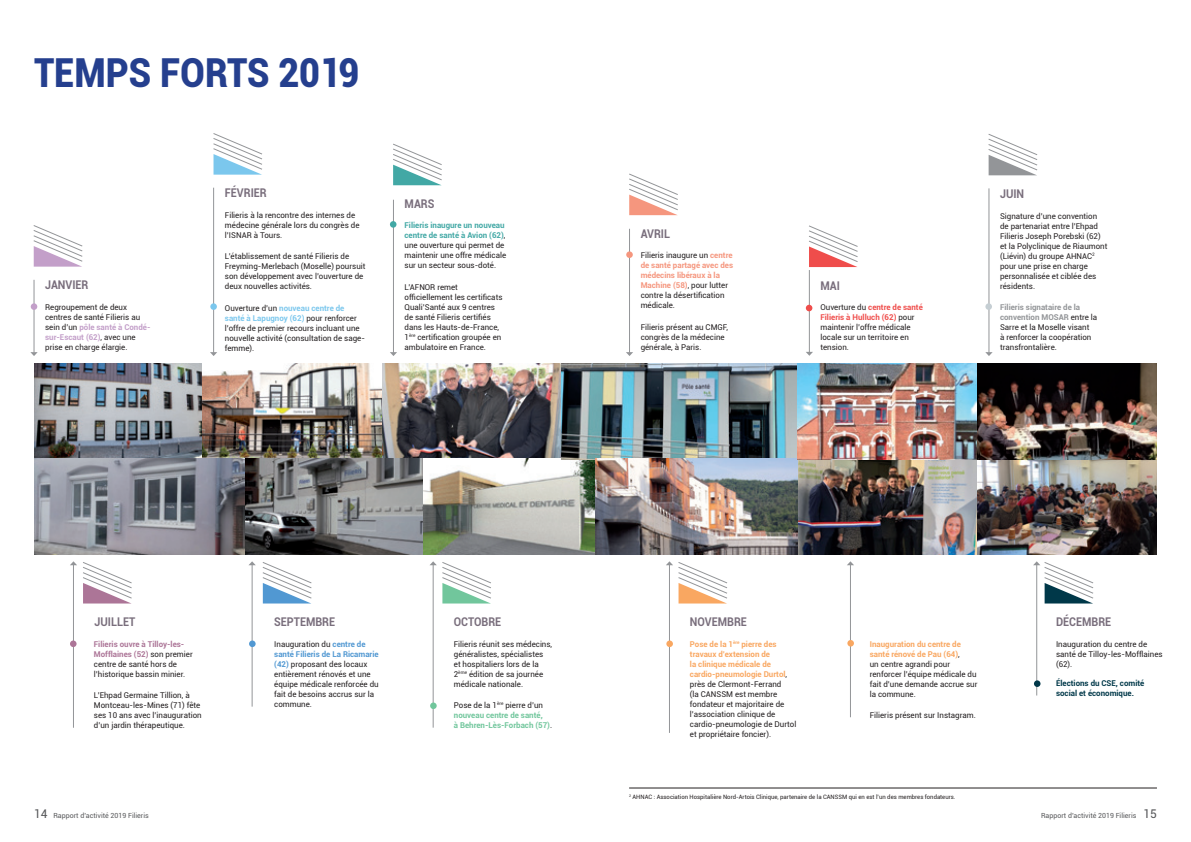
<style>
.page{position:relative;width:1191px;height:842px;background:#fff}
.page>*{position:absolute;margin:0;border:0;box-sizing:border-box;transform-origin:0 0}
.t1{font:900 40px "Roboto";color:#253f8e;scale:.9 1}
.t2{font:700 12px "Roboto";color:#796e7c;scale:.9 1}
.t3{font:8px/10px "Roboto";color:#231f20}
.t4{font:700 8px/10px "Roboto";color:#71c69c}
.t5{font:700 8px/10px "Roboto";color:#003849}
.t6{font:7px "Roboto";color:#57585a}
.t7{font:6px "Roboto";color:#231f20}
.s1{font-weight:700;color:#c39fc9}
.s2{font-weight:700;color:#7bc7ed}
.s3{font-weight:700;color:#42a8a5}
.s4{font-weight:700;color:#f5967e}
.s5{font-weight:700;color:#ef4d4b}
.s6{font-weight:700;color:#939598}
.s7{font-weight:700;color:#ac7597}
.s8{font-weight:700;color:#5198d2}
.s9{font-weight:400;color:#231f20}
.s10{font-weight:700;color:#f9a761}
.s11{font-size:12px}
</style>
<div class="page">
<img style="left:797px;top:460px;width:180px;height:95px">
<img style="left:977px;top:460px;width:180px;height:95px">
<svg style="left:213px;top:133px;width:49px;height:42px"></svg>
<svg style="left:262px;top:562px;width:50px;height:41px"></svg>
<svg style="left:33px;top:225px;width:50px;height:42px"></svg>
<svg style="left:629px;top:173px;width:49px;height:42px"></svg>
<hr style="left:629px;top:788px;width:528px;height:1px;background:#231f20">
<svg style="left:809px;top:225px;width:49px;height:42px"></svg>
<svg style="left:393px;top:143px;width:49px;height:42px"></svg>
<svg style="left:988px;top:134px;width:49px;height:41px"></svg>
<img style="left:34px;top:363px;width:168px;height:96px">
<img style="left:382px;top:363px;width:179px;height:96px">
<img style="left:422px;top:459px;width:173px;height:96px">
<img style="left:561px;top:363px;width:236px;height:97px">
<img style="left:595px;top:459px;width:202px;height:96px">
<img style="left:797px;top:363px;width:180px;height:97px">
<img style="left:977px;top:363px;width:180px;height:97px">
<hr style="left:34px;top:280px;width:1px;height:73px;background:#939598">
<svg style="left:30px;top:352px;width:8px;height:4px"></svg>
<hr style="left:73px;top:565px;width:1px;height:163px;background:#939598">
<svg style="left:70px;top:561px;width:62px;height:42px"></svg>
<hr style="left:252px;top:565px;width:1px;height:142px;background:#939598">
<svg style="left:249px;top:561px;width:7px;height:4px"></svg>
<hr style="left:433px;top:565px;width:1px;height:163px;background:#939598">
<svg style="left:429px;top:561px;width:62px;height:42px"></svg>
<hr style="left:669px;top:565px;width:1px;height:168px;background:#939598">
<svg style="left:666px;top:561px;width:61px;height:42px"></svg>
<hr style="left:850px;top:565px;width:1px;height:152px;background:#939598">
<svg style="left:847px;top:561px;width:7px;height:4px"></svg>
<hr style="left:1036px;top:565px;width:1px;height:130px;background:#939598">
<svg style="left:1033px;top:561px;width:60px;height:42px"></svg>
<hr style="left:213px;top:188px;width:1px;height:165px;background:#939598">
<svg style="left:210px;top:352px;width:7px;height:4px"></svg>
<hr style="left:393px;top:200px;width:1px;height:153px;background:#939598">
<svg style="left:390px;top:352px;width:7px;height:4px"></svg>
<hr style="left:629px;top:229px;width:1px;height:124px;background:#939598">
<svg style="left:626px;top:352px;width:7px;height:4px"></svg>
<hr style="left:809px;top:270px;width:1px;height:82px;background:#939598">
<svg style="left:806px;top:352px;width:7px;height:4px"></svg>
<hr style="left:988px;top:188px;width:1px;height:165px;background:#939598">
<svg style="left:985px;top:352px;width:7px;height:4px"></svg>
<img style="left:202px;top:363px;width:180px;height:96px">
<img style="left:244px;top:459px;width:178px;height:96px">
<svg style="left:34px;top:459px;width:210px;height:96px;background:#84868f"></svg>
<div style="left:210px;top:303px;width:7px;height:7px;background:#7bc7ed;border-radius:50%"></div>
<div style="left:249px;top:640px;width:7px;height:7px;background:#5198d2;border-radius:50%"></div>
<div style="left:430px;top:702px;width:7px;height:7px;background:#71c69c;border-radius:50%"></div>
<div style="left:666px;top:640px;width:7px;height:7px;background:#f9a761;border-radius:50%"></div>
<div style="left:847px;top:640px;width:7px;height:6px;background:#f9a761;border-radius:50%"></div>
<div style="left:1034px;top:680px;width:6px;height:7px;background:#003849;border-radius:50%"></div>
<div style="left:70px;top:640px;width:7px;height:7px;background:#ac7597;border-radius:50%"></div>
<div style="left:31px;top:303px;width:6px;height:7px;background:#c39fc9;border-radius:50%"></div>
<div style="left:390px;top:221px;width:6px;height:7px;background:#42a8a5;border-radius:50%"></div>
<div style="left:626px;top:251px;width:7px;height:7px;background:#f5967e;border-radius:50%"></div>
<div style="left:985px;top:303px;width:7px;height:7px;background:#c5ced3;border-radius:50%"></div>
<svg style="left:806px;top:305px;width:6px;height:6px"></svg>
<p class="t1" style="left:34px;top:44px;width:363px">TEMPS FORTS 2019</p>
<p class="t2" style="left:45px;top:276px;width:50px">JANVIER</p>
<p class="t3" style="left:45px;top:302px;width:107px">Regroupement de deux centres de santé Filieris au sein d’un <span class="s1">pôle santé à Condé&shy;sur-Escaut (62)</span>, avec une prise en charge élargie.</p>
<p class="t2" style="left:225px;top:184px;width:48px">FÉVRIER</p>
<p class="t3" style="left:225px;top:210px;width:136px">Filieris à la rencontre des internes de médecine générale lors du congrès de l’ISNAR à Tours.</p>
<p class="t3" style="left:225px;top:251px;width:142px">L’établissement de santé Filieris de Freyming-Merlebach (Moselle) poursuit son développement avec l’ouverture de deux nouvelles activités.</p>
<p class="t3" style="left:225px;top:302px;width:141px">Ouverture d’un <span class="s2">nouveau centre de santé à Lapugnoy (62)</span> pour renforcer l’offre de premier recours incluant une nouvelle activité (consultation de sage&shy;femme).</p>
<p class="t2" style="left:404px;top:195px;width:35px">MARS</p>
<p class="t3" style="left:404px;top:220px;width:103px"><span class="s3">Filieris inaugure un nouveau centre de santé à Avion (62)</span>, une ouverture qui permet de maintenir une offre médicale sur un secteur sous-doté.</p>
<p class="t3" style="left:404px;top:282px;width:99px">L’AFNOR remet officiellement les certificats<br>Quali’Santé aux 9 centres de santé Filieris certifiés dans les Hauts-de-France,<br>1<sup>ère</sup> certification groupée en ambulatoire en France.</p>
<p class="t2" style="left:640px;top:225px;width:34px">AVRIL</p>
<p class="t3" style="left:640px;top:250px;width:94px">Filieris inaugure un <span class="s4">centre de santé partagé avec des médecins libéraux à la<br>Machine (58)</span>, pour lutter contre la désertification médicale.</p>
<p class="t3" style="left:640px;top:322px;width:89px">Filieris présent au CMGF, congrès de la médecine générale, à Paris.</p>
<p class="t2" style="left:820px;top:277px;width:23px">MAI</p>
<p class="t3" style="left:820px;top:302px;width:104px">Ouverture du <span class="s5">centre de santé<br>Filieris à Hulluch (62)</span> pour maintenir l’offre médicale locale sur un territoire en tension.</p>
<p class="t2" style="left:1000px;top:185px;width:28px">JUIN</p>
<p class="t3" style="left:1000px;top:210px;width:109px">Signature d’une convention de partenariat entre l’Ehpad<br>Filieris Joseph Porebski (62) et la Polyclinique de Riaumont (Liévin) du groupe AHNAC<sup>2 </sup>pour une prise en charge personnalisée et ciblée des résidents.</p>
<p class="t3" style="left:1000px;top:302px;width:99px"><span class="s6">Filieris signataire de la convention MOSAR</span> entre la<br>Sarre et la Moselle visant<br>à renforcer la coopération transfrontalière.</p>
<p class="t2" style="left:274px;top:613px;width:69px">SEPTEMBRE</p>
<p class="t2" style="left:454px;top:613px;width:54px">OCTOBRE</p>
<p class="t2" style="left:1056px;top:613px;width:63px">DÉCEMBRE</p>
<p class="t2" style="left:94px;top:613px;width:47px">JUILLET</p>
<p class="t2" style="left:690px;top:613px;width:65px">NOVEMBRE</p>
<p class="t3" style="left:94px;top:638px;width:100px"><span class="s7">Filieris ouvre à Tilloy-les-<br>Mofflaines (52)</span> son premier centre de santé hors de l’historique bassin minier.</p>
<p class="t3" style="left:94px;top:690px;width:109px">L’Ehpad Germaine Tillion, à<br>Montceau-les-Mines (71) fête ses 10 ans avec l’inauguration d’un jardin thérapeutique.</p>
<p class="t3" style="left:274px;top:638px;width:106px">Inauguration du <span class="s8">centre de santé Filieris de La Ricamarie (42)</span> proposant des locaux entièrement rénovés et une équipe médicale renforcée du fait de besoins accrus sur la commune.</p>
<p class="t3" style="left:454px;top:638px;width:100px">Filieris réunit ses médecins, généralistes, spécialistes<br>et hospitaliers lors de la<br>2<sup>ème</sup> édition de sa journée médicale nationale.</p>
<p class="t4" style="left:454px;top:700px;width:100px"><span class="s9">Pose de la 1</span><sup>ère</sup> <span class="s9">pierre d’un </span>nouveau centre de santé,<br>à Behren-Lès-Forbach (57)<span class="s9">.</span></p>
<p class="t3" style="left:690px;top:638px;width:108px"><span class="s10">Pose de la 1</span><sup>ère</sup> <span class="s10">pierre des travaux d’extension de<br>la clinique médicale de cardio-pneumologie Durtol</span>, près de Clermont-Ferrand<br>(la CANSSM est membre fondateur et majoritaire de l’association clinique de cardio-pneumologie de Durtol et propriétaire foncier).</p>
<p class="t3" style="left:869px;top:638px;width:109px"><span class="s10">Inauguration du centre de santé rénové de Pau (64)</span>,<br>un centre agrandi pour renforcer l’équipe médicale du fait d’une demande accrue sur la commune.</p>
<p class="t3" style="left:869px;top:710px;width:108px">Filieris présent sur Instagram.</p>
<p class="t7" style="left:629px;top:793px;width:328px"><sup>2</sup> AHNAC : Association Hospitalière Nord-Artois Clinique, partenaire de la CANSSM qui en est l’un des membres fondateurs.</p>
<p class="t3" style="left:1056px;top:638px;width:108px">Inauguration du centre de santé de Tilloy-les-Mofflaines (62).</p>
<p class="t5" style="left:1056px;top:678px;width:90px">Élections du CSE, comité social et économique.</p>
<p class="t6" style="left:34px;top:811px;width:116px"><span class="s11">14</span> Rapport d’activité 2019 Filieris</p>
<p class="t6" style="left:1041px;top:811px;width:117px">Rapport d’activité 2019 Filieris <span class="s11">15</span></p>
</div>
